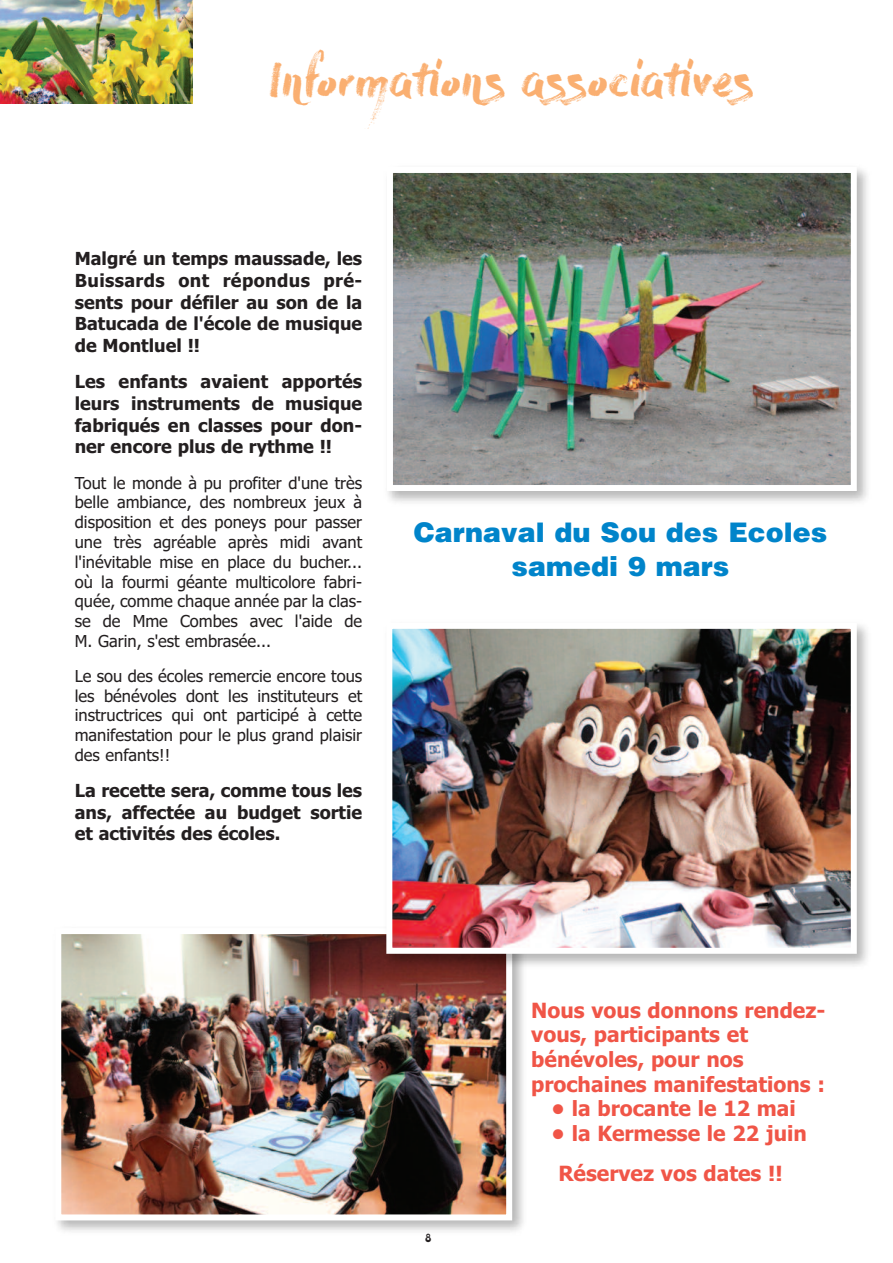
<style>
.page{position:relative;width:893px;height:1263px;background:#fff}
.page>*{position:absolute;margin:0;border:0;box-sizing:border-box;transform-origin:0 0}
.t1{font:43.5px "Dry Brush";letter-spacing:-.01em;color:#faaf71}
.t2{font:900 27px/33.9px "Helvetica";color:#0084ca;text-align:center}
.t3{font:700 21px/24.6px "Tahoma";color:#f05547}
.t4{font:700 18px/21.6px "Tahoma";color:#231f20;text-align:justify}
.t5{font:16.5px/19.8px "Tahoma";color:#231f20;text-align:justify}
.t6{font:15px "Cg Artistik";color:#231f20}
</style>
<div class="page">
<img style="left:57px;top:973px;width:466px;height:258px">
<img style="left:62px;top:935px;width:443px;height:278px">
<div style="left:55px;top:928px;width:457px;height:292px;border:6px solid #fff"></div>
<img style="left:388px;top:169px;width:480px;height:333px">
<img style="left:394px;top:174px;width:456px;height:310px">
<div style="left:387px;top:167px;width:470px;height:324px;border:6px solid #fff"></div>
<img style="left:380px;top:625px;width:488px;height:348px">
<img style="left:393px;top:630px;width:457px;height:317px">
<div style="left:386px;top:623px;width:471px;height:331px;border:6px solid #fff"></div>
<img style="left:0;top:0;width:193px;height:103px">
<h1 class="t1" style="left:269px;top:56px;width:487px">Informations associatives</h1>
<p class="t4" style="left:75px;top:248px;width:289px">Malgré un temps maussade, les Buissards ont répondus pré&shy;sents pour défiler au son de la Batucada de l'école de musique de Montluel !!</p>
<p class="t4" style="left:75px;top:371px;width:289px">Les enfants avaient apportés leurs instruments de musique fabriqués en classes pour don&shy;ner encore plus de rythme !!</p>
<p class="t5" style="left:75px;top:473px;width:289px">Tout le monde à pu profiter d'une très belle ambiance, des nombreux jeux à disposition et des poneys pour passer une très agréable après midi avant l'inévitable mise en place du bucher... où la fourmi géante multicolore fabri&shy;quée, comme chaque année par la clas&shy;se de Mme Combes avec l'aide de M. Garin, s'est embrasée...</p>
<p class="t5" style="left:75px;top:666px;width:289px">Le sou des écoles remercie encore tous les bénévoles dont les instituteurs et instructrices qui ont participé à cette manifestation pour le plus grand plaisir des enfants!!</p>
<p class="t4" style="left:75px;top:780px;width:289px">La recette sera, comme tous les ans, affectée au budget sortie et activités des écoles.</p>
<h2 class="t2" style="left:414px;top:518px;width:415px">Carnaval du Sou des Ecoles samedi 9 mars</h2>
<p class="t6" style="left:425px;top:1228px;width:8px">8</p>
<p class="t3" style="left:531px;top:998px;width:296px">Nous vous donnons rendez&shy;vous, participants et bénévoles, pour nos prochaines manifestations :</p>
<p class="t3" style="left:552px;top:1096px;width:246px">• la brocante le 12 mai</p>
<p class="t3" style="left:558px;top:1113px;width:250px;line-height:40.2px;text-indent:-7px">• la Kermesse le 22 juin<br>Réservez vos dates !!</p>
</div>
